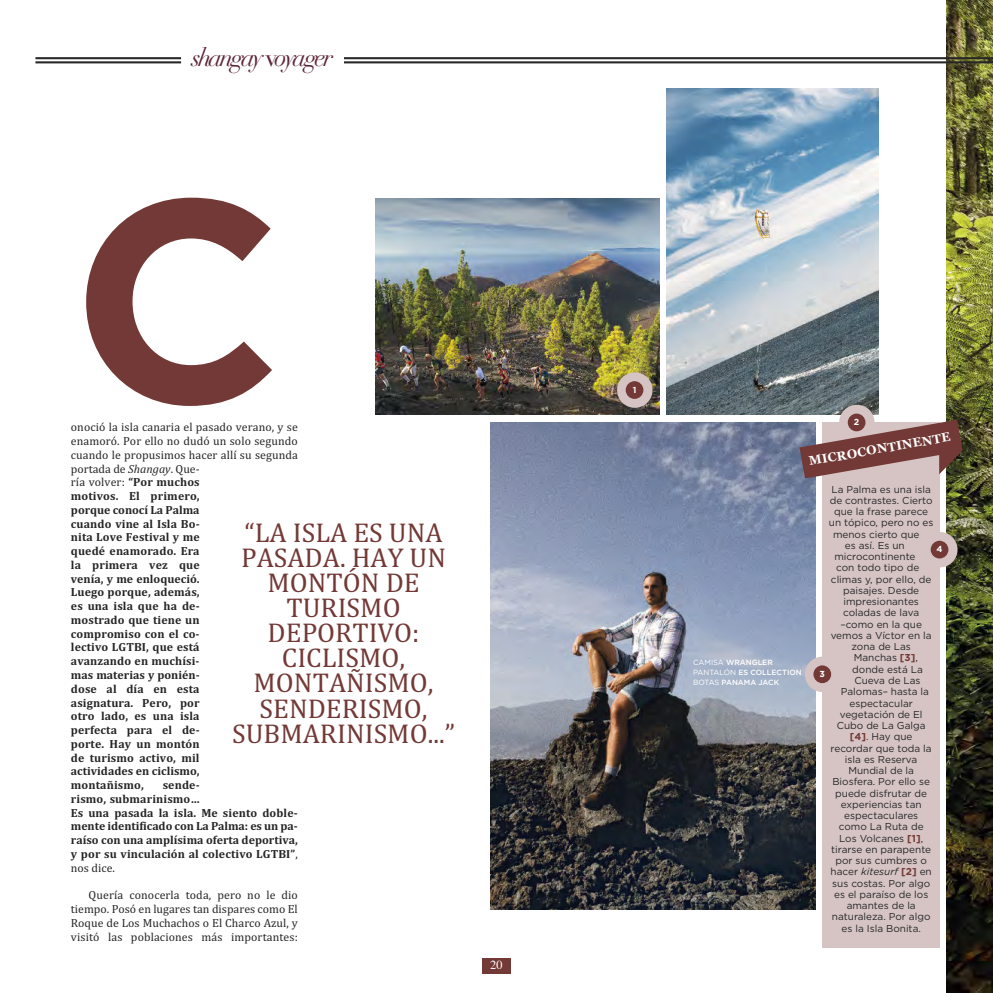
<style>
.page{position:relative;width:993px;height:993px;background:#fff}
.page>*{position:absolute;margin:0;border:0;box-sizing:border-box;transform-origin:0 0}
.t1{font:700 287.5px "Gotham";color:#733936}
.t2{font:27.5px/25px "Cambria";color:#733936;text-align:center}
.t3{font:italic 25px "Didot";letter-spacing:-.1em;color:#5c263a}
.t4{font:12.5px "Georgia Bold TT";color:#fff}
.t5{font:12.5px "Times";color:#fff}
.t6{font:700 11.88px/13.8px "Cambria";letter-spacing:.01em;color:#272627}
.t7{font:11.88px/13.8px "Cambria";letter-spacing:.01em;color:#272627;text-align:justify}
.t8{font:10px "Gotham";color:#272627}
.t9{font:italic 10px "Gotham";color:#272627}
.t10{font:700 8.75px "Gotham";color:#fff}
.t11{font:500 7.5px/10px "Gotham";color:#fff}
.s1{font-style:normal}
.s2{font-weight:400}
.s3{font-weight:400;font-style:italic}
.s4{font-weight:700;color:#733936}
.s5{font-weight:700;font-style:normal;color:#733936}
</style>
<div class="page">
<img style="left:946px;top:0;width:46px;height:992px">
<img style="left:490px;top:422px;width:325px;height:487px">
<div style="left:822px;top:422px;width:117px;height:524px;background:#d5c4c3"></div>
<svg style="left:802px;top:654px;width:30px;height:39px"></svg>
<div style="left:813px;top:665px;width:17px;height:18px;background:#733936;border-radius:50%"></div>
<hr style="left:344px;top:57px;width:648px;height:2px;background:#272627">
<hr style="left:344px;top:61px;width:648px;height:2px;background:#272627">
<hr style="left:35px;top:57px;width:146px;height:2px;background:#272627">
<hr style="left:35px;top:61px;width:146px;height:2px;background:#272627">
<img style="left:376px;top:198px;width:283px;height:217px">
<img style="left:666px;top:89px;width:212px;height:326px">
<div style="left:482px;top:957px;width:28px;height:16px;background:#733936"></div>
<svg style="left:615px;top:370px;width:39px;height:39px"></svg>
<div style="left:625px;top:381px;width:18px;height:18px;background:#733936;border-radius:50%"></div>
<svg style="left:932px;top:530px;width:26px;height:39px"></svg>
<div style="left:930px;top:540px;width:18px;height:18px;background:#733936;border-radius:50%"></div>
<svg style="left:799px;top:403px;width:163px;height:75px"></svg>
<h3 class="t3" style="left:192px;top:42px;width:143px">shangay <span class="s1">v</span>oyager</h3>
<h1 class="t1" style="left:71px;top:201px;width:214px">C</h1>
<p class="t6" style="left:71px;top:420px;width:228px"><span class="s2">onoció la isla canaria el pasado verano, y se enamoró. Por ello no dudó un solo segundo cuando le propusimos hacer allí su segunda portada de</span> <span class="s3">Shangay</span><span class="s2">. Que-<br>ría volver:</span> “Por muchos<br>motivos. El primero,<br>porque conocí La Palma<br>cuando vine al Isla Bo-<br>nita Love Festival y me<br>quedé enamorado. Era<br>la primera vez que<br>venía, y me enloqueció.<br>Luego porque, además,<br>es una isla que ha de-<br>mostrado que tiene un<br>compromiso con el co-<br>lectivo LGTBI, que está<br>avanzando en muchísi-<br>mas materias y ponién-<br>dose al día en esta<br>asignatura. Pero, por<br>otro lado, es una isla<br>perfecta para el de-<br>porte. Hay un montón<br>de turismo activo, mil<br>actividades en ciclismo,<br>montañismo,</p>
<h2 class="t2" style="left:232px;top:520px;width:224px">“LA ISLA ES UNA<br>PASADA. HAY UN<br>MONTÓN DE<br>TURISMO<br>DEPORTIVO:<br>CICLISMO,<br>MONTAÑISMO,<br>SENDERISMO,<br>SUBMARINISMO...”</h2>
<p class="t6" style="left:71px;top:777px;width:228px;text-indent:92px">sende-<br>rismo, submarinismo…<br>Es una pasada la isla. Me siento doble&shy;mente identificado con La Palma: es un pa&shy;raíso con una amplísima oferta deportiva, y por su vinculación al colectivo LGTBI”<span class="s2">, nos dice.</span></p>
<p class="t7" style="left:71px;top:887px;width:228px;text-indent:18px">Quería conocerla toda, pero no le dio tiempo. Posó en lugares tan dispares como El Roque de Los Muchachos o El Charco Azul, y visitó las poblaciones más importantes:</p>
<p class="t5" style="left:490px;top:956px;width:14px">20</p>
<p class="t10" style="left:632px;top:386px;width:5px">1</p>
<p class="t10" style="left:853px;top:419px;width:7px">2</p>
<p class="t4" style="left:807px;top:454px;width:145px;rotate:-10deg">MICROCONTINENTE</p>
<p class="t11" style="left:692px;top:657px;width:110px"><span class="s2">CAMISA</span> WRANGLER<br><span class="s2">PANTALÓN</span> ES COLLECTION<br><span class="s2">BOTAS</span> PANAMA JACK</p>
<p class="t8" style="left:831px;top:485px;width:101px">La Palma es una isla</p>
<p class="t8" style="left:829px;top:496px;width:104px">de contrastes. Cierto</p>
<p class="t8" style="left:833px;top:508px;width:95px">que la frase parece</p>
<p class="t8" style="left:828px;top:519px;width:106px">un tópico, pero no es</p>
<p class="t8" style="left:832px;top:530px;width:88px">menos cierto que</p>
<p class="t8" style="left:844px;top:541px;width:61px">es así. Es un</p>
<p class="t8" style="left:834px;top:553px;width:83px">microcontinente</p>
<p class="t8" style="left:836px;top:564px;width:84px">con todo tipo de</p>
<p class="t8" style="left:830px;top:575px;width:102px">climas y, por ello, de</p>
<p class="t8" style="left:842px;top:586px;width:78px">paisajes. Desde</p>
<p class="t8" style="left:843px;top:598px;width:77px">impresionantes</p>
<p class="t8" style="left:842px;top:609px;width:78px">coladas de lava</p>
<p class="t8" style="left:840px;top:620px;width:83px">–como en la que</p>
<p class="t8" style="left:830px;top:631px;width:102px">vemos a Víctor en la</p>
<p class="t8" style="left:851px;top:643px;width:61px">zona de Las</p>
<p class="t8" style="left:853px;top:654px;width:66px">Manchas <span class="s4">[3]</span>,</p>
<p class="t8" style="left:852px;top:665px;width:72px">donde está La</p>
<p class="t8" style="left:854px;top:676px;width:68px">Cueva de Las</p>
<p class="t8" style="left:840px;top:688px;width:90px">Palomas– hasta la</p>
<p class="t8" style="left:849px;top:699px;width:65px">espectacular</p>
<p class="t8" style="left:839px;top:710px;width:84px">vegetación de El</p>
<p class="t8" style="left:836px;top:721px;width:90px">Cubo de La Galga</p>
<p class="t8" style="left:849px;top:733px;width:64px"><span class="s4">[4]</span>. Hay que</p>
<p class="t8" style="left:830px;top:744px;width:103px">recordar que toda la</p>
<p class="t8" style="left:844px;top:755px;width:74px">isla es Reserva</p>
<p class="t8" style="left:848px;top:766px;width:67px">Mundial de la</p>
<p class="t8" style="left:832px;top:778px;width:99px">Biosfera. Por ello se</p>
<p class="t8" style="left:835px;top:789px;width:93px">puede disfrutar de</p>
<p class="t8" style="left:840px;top:800px;width:82px">experiencias tan</p>
<p class="t8" style="left:843px;top:811px;width:76px">espectaculares</p>
<p class="t8" style="left:838px;top:823px;width:86px">como La Ruta de</p>
<p class="t8" style="left:838px;top:834px;width:85px">Los Volcanes <span class="s4">[1]</span>,</p>
<p class="t8" style="left:831px;top:845px;width:101px">tirarse en parapente</p>
<p class="t8" style="left:835px;top:856px;width:93px">por sus cumbres o</p>
<p class="t9" style="left:830px;top:868px;width:103px"><span class="s1">hacer</span> kitesurf <span class="s5">[2]</span> <span class="s1">en</span></p>
<p class="t8" style="left:831px;top:879px;width:99px">sus costas. Por algo</p>
<p class="t8" style="left:833px;top:890px;width:96px">es el paraíso de los</p>
<p class="t8" style="left:846px;top:901px;width:71px">amantes de la</p>
<p class="t8" style="left:831px;top:913px;width:100px">naturaleza. Por algo</p>
<p class="t8" style="left:841px;top:924px;width:81px">es la Isla Bonita.</p>
<p class="t10" style="left:936px;top:546px;width:8px">4</p>
<p class="t10" style="left:819px;top:670px;width:7px">3</p>
</div>
